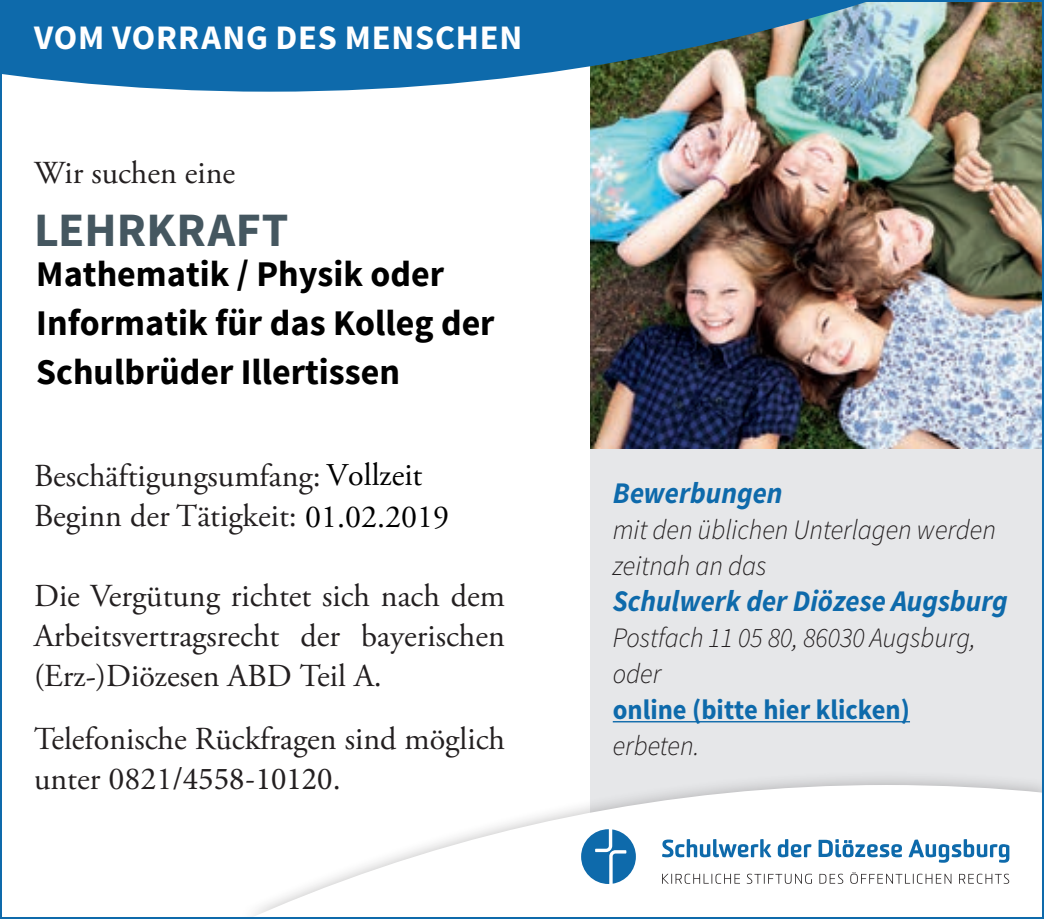
<style>
.page{position:relative;width:1044px;height:919px;background:#fff}
.page>*{position:absolute;margin:0;border:0;box-sizing:border-box;transform-origin:0 0}
.t1{font:700 48px "Source Sans Pro";letter-spacing:.005em;color:#455760}
.t2{font:700 36px/48.8px "Source Sans Pro";color:#000}
.Titeltext{font:700 34.4px "Source Sans Pro";letter-spacing:.025em;color:#fff}
.Body{font:32px/40px "Adobe Garamond Pro";color:#231f20}
.Marginaltext_Zuwisch{font:italic 700 30px "Source Sans Pro";color:#0e6aab;scale:.95 1}
.Marginaltext{font:italic 300 28px/36px "Source Sans Pro";color:#231f20;scale:.95 1}
.Marginaltext_Zuwisch-2{font:italic 300 28px/36px "Source Sans Pro";color:#231f20;scale:.95 1}
.Marginaltext_Zuwisch-3{font:700 28px "Source Sans Pro";color:#0e6aab;scale:.95 1}
.s1{font-size:30.8px}
.s2{color:#000}
.s3{font-family:"Minion Pro"}
</style>
<div class="page">
<div style="left:590px;top:400px;width:453px;height:518px;background:#e6e7e9"></div>
<hr style="left:612px;top:721px;width:297px;height:1px;background:#0e6aab">
<img style="left:590px;top:92px;width:450px;height:356px">
<img style="left:3px;top:3px;width:1037px;height:89px">
<div style="left:237px;top:769px;width:806px;height:149px;background:#231f20;opacity:.3"></div>
<div style="left:237px;top:785px;width:803px;height:130px;background:#fff"></div>
<svg style="left:662px;top:839px;width:109px;height:18px;background:#97bfda"></svg>
<svg style="left:777px;top:839px;width:34px;height:18px"></svg>
<svg style="left:818px;top:839px;width:83px;height:18px"></svg>
<svg style="left:908px;top:839px;width:101px;height:23px;background:#a8c9e0"></svg>
<svg style="left:581px;top:829px;width:54px;height:54px;background:#5495c3"></svg>
<svg style="left:662px;top:873px;width:77px;height:10px"></svg>
<svg style="left:746px;top:873px;width:65px;height:10px"></svg>
<svg style="left:819px;top:873px;width:24px;height:10px"></svg>
<svg style="left:850px;top:872px;width:101px;height:11px"></svg>
<svg style="left:958px;top:873px;width:50px;height:10px"></svg>
<p class="Titeltext" style="left:34px;top:15px;width:489px">VOM VORRANG DES MENSCHEN</p>
<p class="Body" style="left:34px;top:154px;width:203px">Wir suchen eine</p>
<h2 class="t1" style="left:34px;top:199px;width:256px">LEHRKRAFT</h2>
<p class="t2" style="left:36px;top:251px;width:460px">Mathematik / Physik oder<br>Informatik für das Kolleg der<br>Schulbrüder Illertissen</p>
<h2 class="Body" style="left:34px;top:456px;width:416px">Besch<span class="s1">ä</span>ftigungsumfang: <span class="s2">Vollzeit<br></span>Beginn der T<span class="s1">ä</span>tigkeit: <span class="s2">01.02.2019</span></h2>
<h2 class="Body" style="left:34px;top:576px;width:472px;text-align:justify">Die Verg<span class="s1">ü</span>tung richtet sich nach dem Arbeitsvertragsrecht der bayerischen (Erz-)Di<span class="s1">ö</span>zesen ABD Teil A.</h2>
<h2 class="Body" style="left:34px;top:719px;width:472px">Telefonische R<span class="s1">ü</span>ckfragen sind m<span class="s1">ö</span>glich unter 0821/<span class="s3">4558-10120</span>.</h2>
<p class="Marginaltext_Zuwisch" style="left:612px;top:473px;width:180px">Bewerbungen</p>
<p class="Marginaltext" style="left:612px;top:511px;width:405px">mit den üblichen Unterlagen werden zeitnah an das</p>
<p class="Marginaltext_Zuwisch" style="left:612px;top:581px;width:417px">Schulwerk der Diözese Augsburg</p>
<p class="Marginaltext_Zuwisch-2" style="left:612px;top:619px;width:383px">Postfach 11 05 80, 86030 Augsburg, oder</p>
<p class="Marginaltext_Zuwisch-3" style="left:612px;top:691px;width:314px">online (bitte hier klicken)</p>
<p class="Marginaltext" style="left:612px;top:727px;width:93px">erbeten.</p>
</div>
